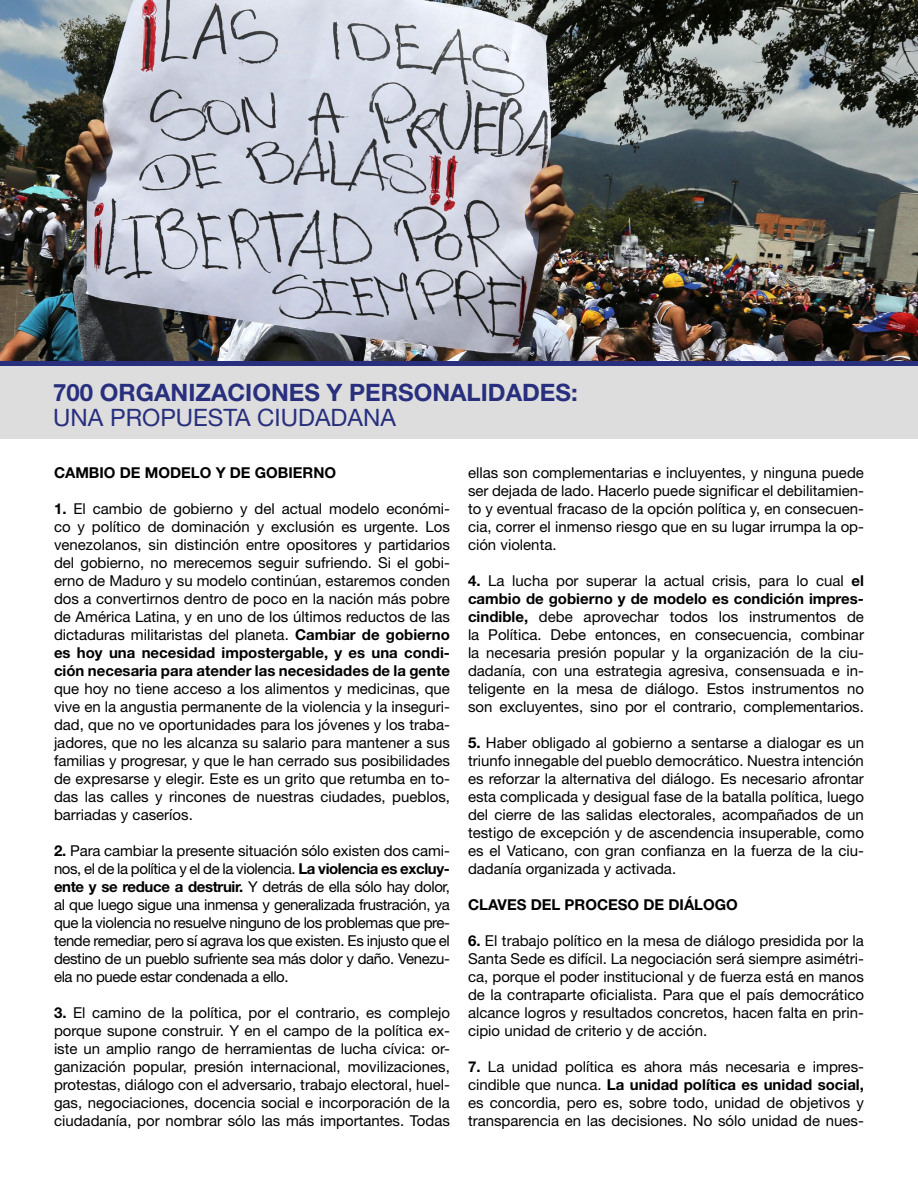
<style>
.page{position:relative;width:918px;height:1188px;background:#fff}
.page>*{position:absolute;margin:0;border:0;box-sizing:border-box;transform-origin:0 0}
.t1{font:700 24px "Helvetica Neue";color:#282f7d}
.t2{font:24px "Helvetica Neue";color:#282f7d}
.t3{font:15px/18px "Helvetica Neue";color:#000;text-align:justify}
.t4{font:700 15px "Helvetica Neue";color:#000}
.s1{font-weight:700}
</style>
<div class="page">
<img style="left:0;top:0;width:918px;height:362px">
<div style="left:0;top:366px;width:917px;height:73px;background:#dedddd"></div>
<hr style="left:0;top:362px;width:917px;height:4px;background:#282f7d">
<h1 class="t1" style="left:53px;top:374px;width:526px">700 ORGANIZACIONES Y PERSONALIDADES:</h1>
<h1 class="t2" style="left:53px;top:401px;width:344px">UNA PROPUESTA CIUDADANA</h1>
<p class="t4" style="left:54px;top:461px;width:284px">CAMBIO DE MODELO Y DE GOBIERNO</p>
<p class="t3" style="left:54px;top:501px;width:398px"><span class="s1">1.</span> El cambio de gobierno y del actual modelo económi&shy;co y político de dominación y exclusión es urgente. Los venezolanos, sin distinción entre opositores y partidarios del gobierno, no merecemos seguir sufriendo. Si el gobi&shy;erno de Maduro y su modelo continúan, estaremos conden dos a convertirnos dentro de poco en la nación más pobre de América Latina, y en uno de los últimos reductos de las dictaduras militaristas del planeta. <span class="s1">Cambiar de gobierno es hoy una necesidad impostergable, y es una condi&shy;ción necesaria para atender las necesidades de la gente</span></p>
<p class="t3" style="left:54px;top:681px;width:398px">que hoy no tiene acceso a los alimentos y medicinas, que vive en la angustia permanente de la violencia y la inseguri&shy;dad, que no ve oportunidades para los jóvenes y los traba&shy;jadores, que no les alcanza su salario para mantener a sus familias y progresar, y que le han cerrado sus posibilidades de expresarse y elegir. Este es un grito que retumba en to&shy;das las calles y rincones de nuestras ciudades, pueblos, barriadas y caseríos.</p>
<p class="t3" style="left:54px;top:843px;width:398px"><span class="s1">2.</span> Para cambiar la presente situación sólo existen dos cami&shy;nos, el de la política y el de la violencia. <span class="s1">La violencia es excluy&shy;ente y se reduce a destruir.</span> Y detrás de ella sólo hay dolor, al que luego sigue una inmensa y generalizada frustración, ya que la violencia no resuelve ninguno de los problemas que pre&shy;tende remediar, pero sí agrava los que existen. Es injusto que el destino de un pueblo sufriente sea más dolor y daño. Venezu&shy;ela no puede estar condenada a ello.</p>
<p class="t3" style="left:54px;top:1005px;width:398px"><span class="s1">3.</span> El camino de la política, por el contrario, es complejo porque supone construir. Y en el campo de la política ex&shy;iste un amplio rango de herramientas de lucha cívica: or&shy;ganización popular, presión internacional, movilizaciones, protestas, diálogo con el adversario, trabajo electoral, huel&shy;gas, negociaciones, docencia social e incorporación de la ciudadanía, por nombrar sólo las más importantes. Todas</p>
<p class="t3" style="left:468px;top:465px;width:398px">ellas son complementarias e incluyentes, y ninguna puede ser dejada de lado. Hacerlo puede significar el debilitamien&shy;to y eventual fracaso de la opción política y, en consecuen&shy;cia, correr el inmenso riesgo que en su lugar irrumpa la op&shy;ción violenta.</p>
<p class="t3" style="left:468px;top:573px;width:398px"><span class="s1">4.</span> La lucha por superar la actual crisis, para lo cual <span class="s1">el cambio de gobierno y de modelo es condición impres&shy;cindible,</span> debe aprovechar todos los instrumentos de la Política. Debe entonces, en consecuencia, combinar la necesaria presión popular y la organización de la ciu&shy;dadanía, con una estrategia agresiva, consensuada e in&shy;teligente en la mesa de diálogo. Estos instrumentos no son excluyentes, sino por el contrario, complementarios.</p>
<p class="t3" style="left:468px;top:735px;width:398px"><span class="s1">5.</span> Haber obligado al gobierno a sentarse a dialogar es un triunfo innegable del pueblo democrático. Nuestra intención es reforzar la alternativa del diálogo. Es necesario afrontar esta complicada y desigual fase de la batalla política, luego del cierre de las salidas electorales, acompañados de un testigo de excepción y de ascendencia insuperable, como es el Vaticano, con gran confianza en la fuerza de la ciu&shy;dadanía organizada y activada.</p>
<p class="t4" style="left:468px;top:893px;width:271px">CLAVES DEL PROCESO DE DIÁLOGO</p>
<p class="t3" style="left:468px;top:933px;width:398px"><span class="s1">6.</span> El trabajo político en la mesa de diálogo presidida por la Santa Sede es difícil. La negociación será siempre asimétri&shy;ca, porque el poder institucional y de fuerza está en manos de la contraparte oficialista. Para que el país democrático alcance logros y resultados concretos, hacen falta en prin&shy;cipio unidad de criterio y de acción.</p>
<p class="t3" style="left:468px;top:1059px;width:398px"><span class="s1">7.</span> La unidad política es ahora más necesaria e impres&shy;cindible que nunca. <span class="s1">La unidad política es unidad social, </span>es concordia, pero es, sobre todo, unidad de objetivos y transparencia en las decisiones. No sólo unidad de nues-</p>
</div>
